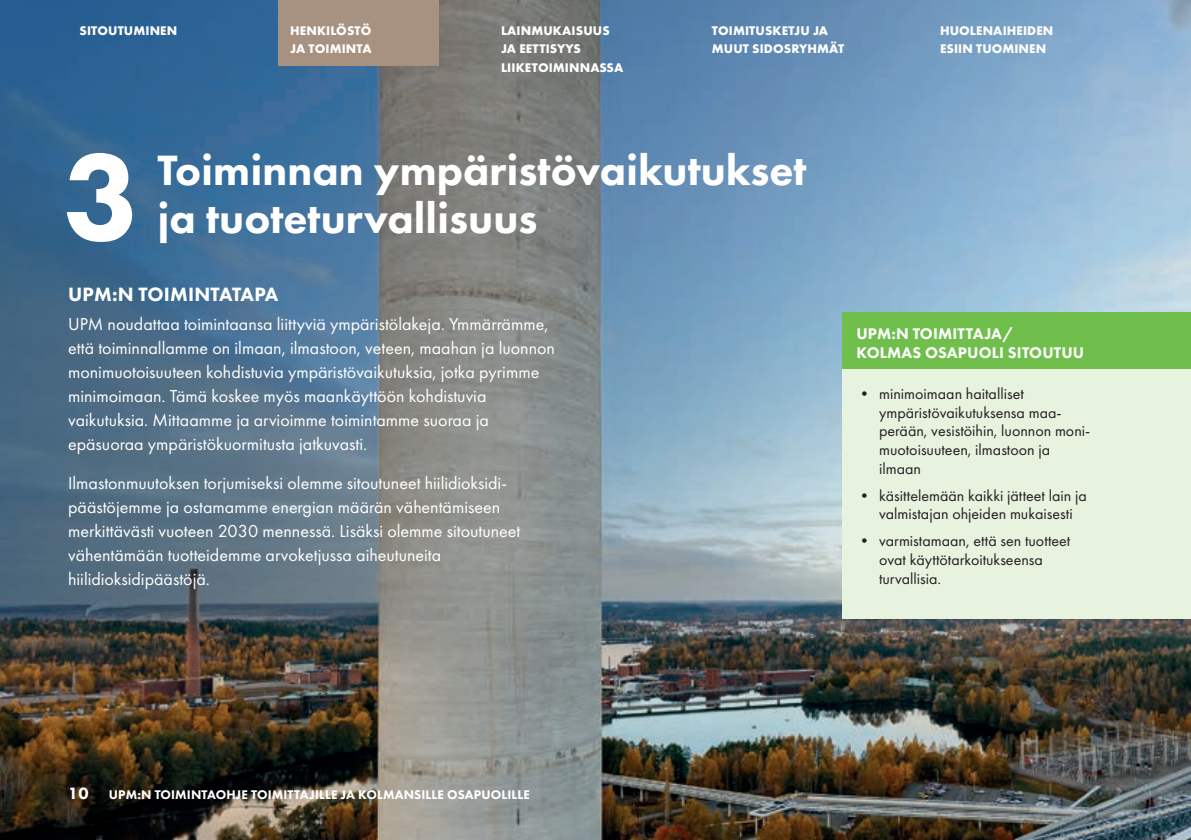
<style>
.page{position:relative;width:1191px;height:840px;background:#fff}
.page>*{position:absolute;margin:0;border:0;box-sizing:border-box;transform-origin:0 0}
.BIG-NUMBER{font:800 127.6px "Futura PT";color:#fff}
.OTSIKKO_24pt_heavy{font:800 44px "Futura PT";color:#fff}
.THE-UPM-WAY_heading{font:800 20px "Futura PT";letter-spacing:.01em;color:#fff}
.THE-UPM-WAY_body{font:18px/24px "Futura PT";color:#fff}
.PAGENUMBER_left{font:800 17px "Futura PT";color:#fff}
.t1{font:16px/18.6px "Futura PT";color:#231f20}
.GREENBOX_heading{font:800 16px/19.2px "Futura PT";letter-spacing:.01em;color:#fff}
.NAVIGATION{font:700 13px/18px "Futura PT";letter-spacing:.01em;color:#fff}
.FOOTER_left{font:800 13px "Futura PT";letter-spacing:.01em;color:#fff}
</style>
<div class="page">
<img style="left:0;top:0;width:1191px;height:839px">
<div style="left:842px;top:312px;width:349px;height:306px;background:#e7f2df"></div>
<div style="left:842px;top:312px;width:349px;height:57px;background:#70bf4c"></div>
<div style="left:279px;top:0;width:160px;height:65px;background:#a79180"></div>
<p class="NAVIGATION" style="left:290px;top:22px;width:83px">HENKILÖSTÖ<br>JA TOIMINTA</p>
<p class="NAVIGATION" style="left:79px;top:22px;width:99px">SITOUTUMINEN</p>
<p class="NAVIGATION" style="left:712px;top:22px;width:134px">TOIMITUSKETJU JA<br>MUUT SIDOSRYHMÄT</p>
<p class="NAVIGATION" style="left:940px;top:22px;width:115px">HUOLENAIHEIDEN<br>ESIIN TUOMINEN</p>
<p class="NAVIGATION" style="left:501px;top:22px;width:124px">LAINMUKAISUUS<br>JA EETTISYYS<br>LIIKETOIMINNASSA</p>
<p class="BIG-NUMBER" style="left:64px;top:117px;width:78px">3</p>
<p class="OTSIKKO_24pt_heavy" style="left:157px;top:142px;width:651px">Toiminnan ympäristövaikutukset</p>
<p class="OTSIKKO_24pt_heavy" style="left:157px;top:190px;width:382px">ja tuoteturvallisuus</p>
<p class="THE-UPM-WAY_heading" style="left:68px;top:281px;width:212px">UPM:N TOIMINTATAPA</p>
<p class="THE-UPM-WAY_body" style="left:68px;top:312px;width:488px">UPM noudattaa toimintaansa liittyviä ympäristölakeja. Ymmärrämme, että toiminnallamme on ilmaan, ilmastoon, veteen, maahan ja luonnon monimuotoisuuteen kohdistuvia ympäristövaikutuksia, jotka pyrimme minimoimaan. Tämä koskee myös maankäyttöön kohdistuvia vaikutuksia. Mittaamme ja arvioimme toimintamme suoraa ja epäsuoraa ympäristökuormitusta jatkuvasti.</p>
<p class="THE-UPM-WAY_body" style="left:68px;top:470px;width:454px">Ilmastonmuutoksen torjumiseksi olemme sitoutuneet hiilidioksidi&shy;päästöjemme ja ostamamme energian määrän vähentämiseen merkittävästi vuoteen 2030 mennessä. Lisäksi olemme sitoutuneet vähentämään tuotteidemme arvoketjussa aiheutuneita hiilidioksidipäästöjä.</p>
<p class="GREENBOX_heading" style="left:856px;top:323px;width:229px">UPM:N TOIMITTAJA/<br>KOLMAS OSAPUOLI SITOUTUU</p>
<p class="t1" style="left:879px;top:384px;width:213px;text-indent:-23px">• minimoimaan haitalliset ympäristövaikutuksensa maa&shy;perään, vesistöihin, luonnon moni&shy;muotoisuuteen, ilmastoon ja ilmaan</p>
<p class="t1" style="left:856px;top:485px;width:232px;text-align:center">• käsittelemään kaikki jätteet lain ja valmistajan ohjeiden mukaisesti</p>
<p class="t1" style="left:879px;top:531px;width:193px;text-indent:-23px">• varmistamaan, että sen tuotteet ovat käyttötarkoitukseensa turvallisia.</p>
<p class="PAGENUMBER_left" style="left:68px;top:782px;width:22px">10</p>
<p class="FOOTER_left" style="left:109px;top:785px;width:422px">UPM:N TOIMINTAOHJE TOIMITTAJILLE JA KOLMANSILLE OSAPUOLILLE</p>
</div>
